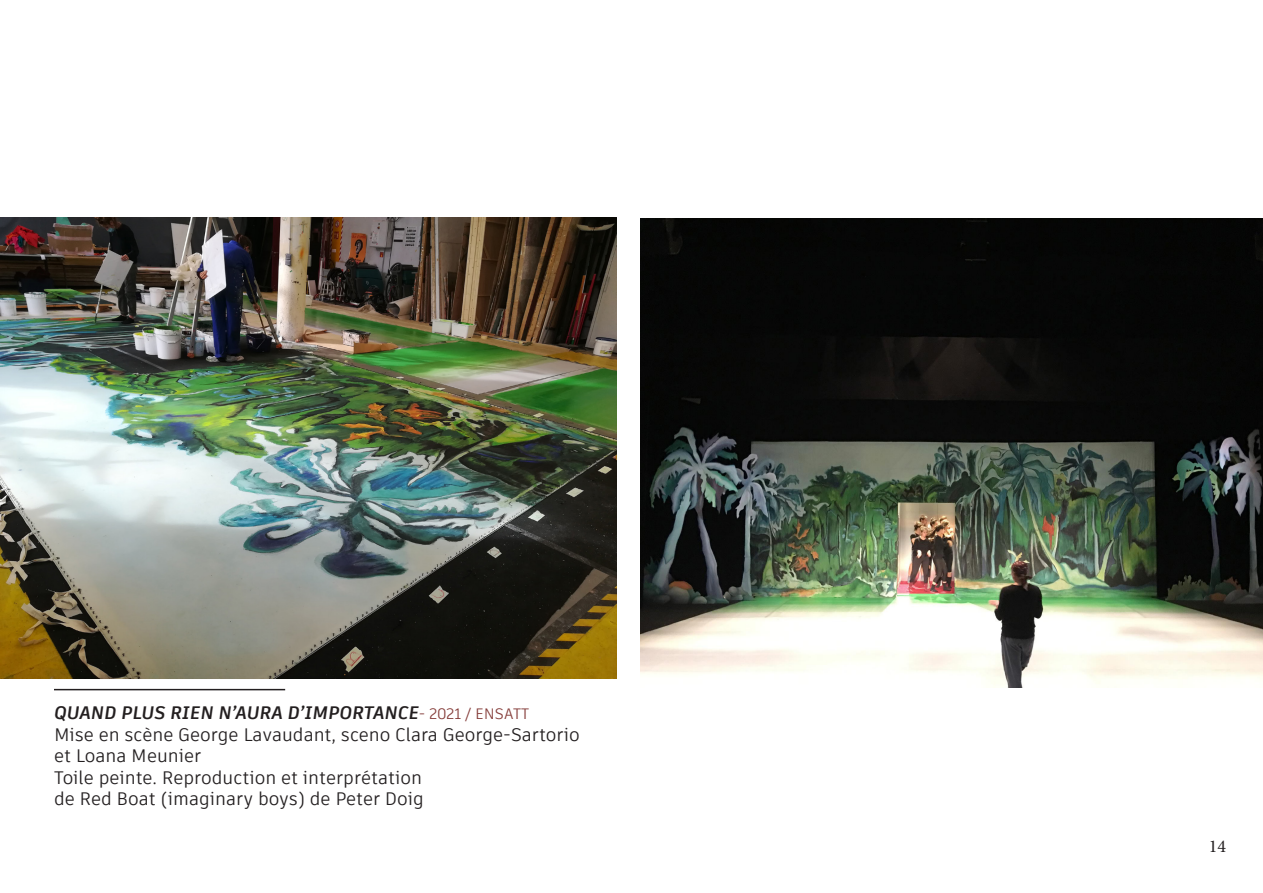
<style>
.page{position:relative;width:1263px;height:893px;background:#fff}
.page>*{position:absolute;margin:0;border:0;box-sizing:border-box;transform-origin:0 0}
.t1{font:18px "Artifakt Element";color:#231f20}
.t2{font:italic 700 18px "Artifakt Element";color:#231f20}
.t3{font:18px "Minion Pro";color:#231f20}
.s1{font-weight:400;font-style:normal;font-size:15px;color:#853d3a}
</style>
<div class="page">
<img style="left:0;top:218px;width:617px;height:460px">
<img style="left:640px;top:218px;width:623px;height:470px">
<hr style="left:54px;top:689px;width:231px;height:1px;background:#231f20">
<p class="t2" style="left:54px;top:700px;width:477px">QUAND PLUS RIEN N’AURA D’IMPORTANCE<span class="s1">- 2021 / ENSATT</span></p>
<p class="t1" style="left:54px;top:722px;width:527px">Mise en scène George Lavaudant, sceno Clara George-Sartorio</p>
<p class="t1" style="left:54px;top:743px;width:149px">et Loana Meunier</p>
<p class="t1" style="left:54px;top:765px;width:370px">Toile peinte. Reproduction et interprétation</p>
<p class="t1" style="left:54px;top:786px;width:371px">de Red Boat (imaginary boys) de Peter Doig</p>
<p class="t3" style="left:1209px;top:834px;width:19px">14</p>
</div>
